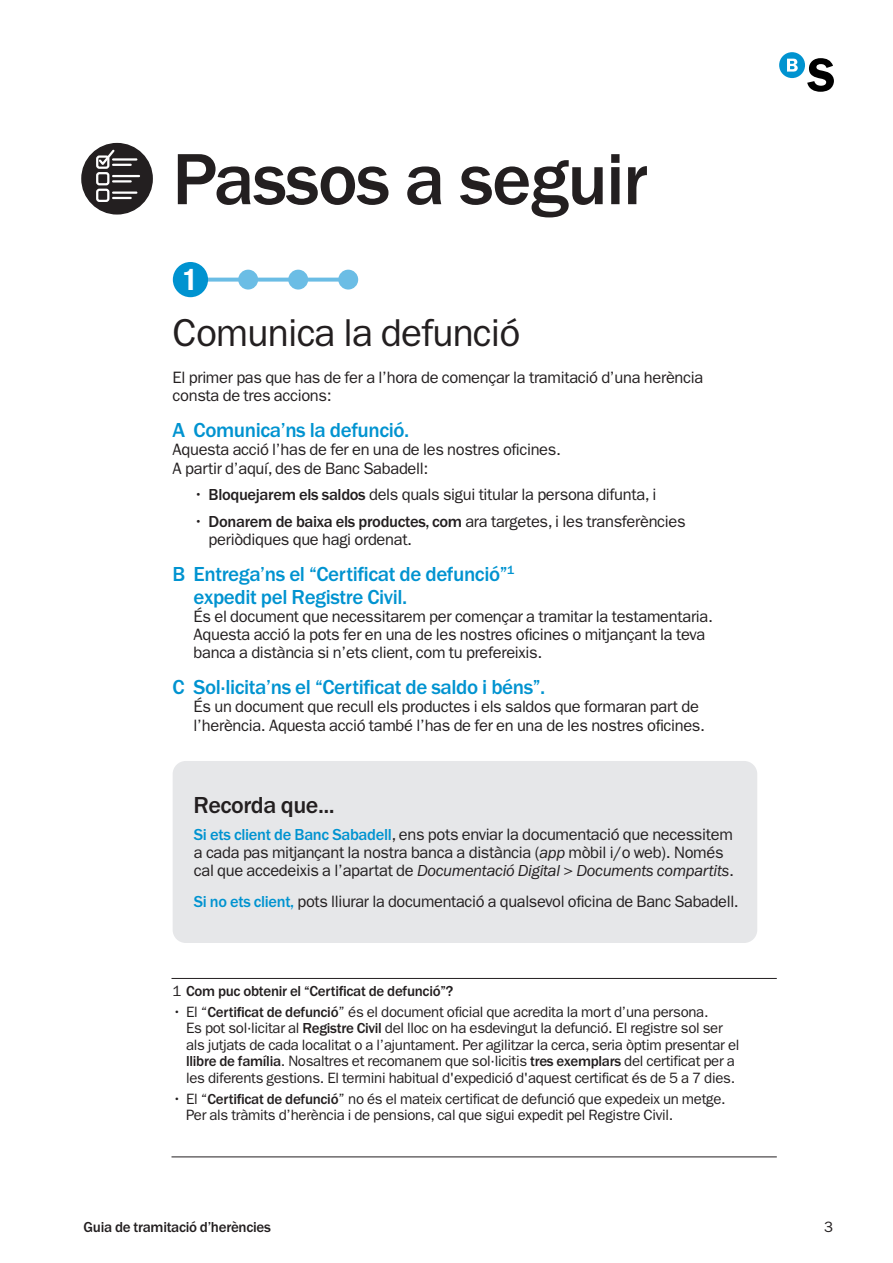
<style>
.page{position:relative;width:893px;height:1263px;background:#fff}
.page>*{position:absolute;margin:0;border:0;box-sizing:border-box;transform-origin:0 0}
.t1{font:500 75px "ITC Franklin Gothic Std";letter-spacing:-.02em;color:#231f20}
.t2{font:39px "ITC Franklin Gothic Std";letter-spacing:-.02em;color:#231f20}
.t3{font:700 condensed 30px "Helvetica Neue";color:#fff}
.t4{font:500 24px "ITC Franklin Gothic Std";letter-spacing:-.02em;color:#231f20}
.t5{font:500 21px/23.1px "ITC Franklin Gothic Std";letter-spacing:-.02em;color:#0093d0}
.t6{font:16.5px/18.1px "ITC Franklin Gothic Std";letter-spacing:-.02em;color:#231f20}
.t7{font:15px/16.5px "ITC Franklin Gothic Std";letter-spacing:-.02em;color:#231f20}
.t8{font:500 15px "ITC Franklin Gothic Std";letter-spacing:-.02em;color:#231f20}
.s1{font-weight:500}
.s2{font-weight:500;color:#0093d0}
.s3{font-style:italic}
.s4{font-weight:400}
</style>
<div class="page">
<svg style="left:779px;top:52px;width:55px;height:40px"></svg>
<div style="left:173px;top:761px;width:584px;height:182px;background:#e6e7e9;border-radius:13px"></div>
<hr style="left:171px;top:978px;width:606px;height:1px;background:#231f20">
<hr style="left:171px;top:1156px;width:606px;height:1px;background:#231f20">
<svg style="left:208px;top:278px;width:130px;height:4px"></svg>
<div style="left:173px;top:262px;width:35px;height:35px;background:#0093d0;border-radius:50%"></div>
<div style="left:238px;top:270px;width:20px;height:20px;background:#6bbde5;border-radius:50%"></div>
<div style="left:288px;top:270px;width:20px;height:20px;background:#6bbde5;border-radius:50%"></div>
<div style="left:338px;top:270px;width:20px;height:20px;background:#6bbde5;border-radius:50%"></div>
<div style="left:82px;top:144px;width:70px;height:70px;background:#231f20;border-radius:50%"></div>
<div style="left:81px;top:143px;width:72px;height:72px;border:2px solid #231f20;border-radius:50%"></div>
<div style="left:96px;top:155px;width:13px;height:14px;border:2px solid #fff;border-radius:2px"></div>
<hr style="left:113px;top:158px;width:23px;height:3px;background:#fff">
<div style="left:96px;top:172px;width:13px;height:13px;border:2px solid #fff;border-radius:2px"></div>
<hr style="left:113px;top:175px;width:26px;height:2px;background:#fff">
<svg style="left:113px;top:180px;width:18px;height:2px"></svg>
<div style="left:96px;top:189px;width:13px;height:13px;border:2px solid #fff;border-radius:2px"></div>
<hr style="left:113px;top:191px;width:23px;height:3px;background:#fff">
<svg style="left:113px;top:197px;width:18px;height:2px"></svg>
<svg style="left:97px;top:148px;width:34px;height:19px"></svg>
<h1 class="t1" style="left:172px;top:137px;width:477px">Passos a seguir</h1>
<h3 class="t3" style="left:183px;top:255px;width:16px">1</h3>
<h2 class="t2" style="left:173px;top:310px;width:349px">Comunica la defunció</h2>
<p class="t6" style="left:173px;top:369px;width:532px">El primer pas que has de fer a l’hora de començar la tramitació d’una herència consta de tres accions:</p>
<p class="t5" style="left:173px;top:419px;width:238px">A Comunica’ns la defunció.</p>
<p class="t6" style="left:173px;top:441px;width:390px">Aquesta acció l’has de fer en una de les nostres oficines.<br>A partir d’aquí, des de Banc Sabadell:</p>
<p class="t6" style="left:194px;top:486px;width:464px">• <span class="s1">Bloquejarem els saldos</span> dels quals sigui titular la persona difunta, i</p>
<p class="t6" style="left:209px;top:512px;width:478px;text-indent:-15px">• <span class="s1">Donarem de baixa els productes, com</span> ara targetes, i les transferències periòdiques que hagi ordenat.</p>
<p class="t5" style="left:194px;top:562px;width:322px;text-indent:-21px">B Entrega’ns el “Certificat de defunció”<sup>1 </sup>expedit pel Registre Civil.</p>
<p class="t6" style="left:194px;top:607px;width:521px">És el document que necessitarem per començar a tramitar la testamentaria.<br>Aquesta acció la pots fer en una de les nostres oficines o mitjançant la teva banca a distància si n’ets client, com tu prefereixis.</p>
<p class="t5" style="left:173px;top:676px;width:374px">C Sol·licita’ns el “Certificat de saldo i béns”.</p>
<p class="t6" style="left:194px;top:698px;width:513px">És un document que recull els productes i els saldos que formaran part de l’herència. Aquesta acció també l’has de fer en una de les nostres oficines.</p>
<h3 class="t4" style="left:193px;top:792px;width:143px">Recorda que...</h3>
<p class="t6" style="left:194px;top:825px;width:542px"><span class="s2">Si ets client de Banc Sabadell</span>, ens pots enviar la documentació que necessitem a cada pas mitjançant la nostra banca a distància (<span class="s3">app</span> mòbil i/o web). Només cal que accedeixis a l’apartat de <span class="s3">Documentació Digital</span> &gt; <span class="s3">Documents compartits</span>.</p>
<p class="t6" style="left:194px;top:893px;width:546px"><span class="s2">Si no ets client,</span> pots lliurar la documentació a qualsevol oficina de Banc Sabadell.</p>
<p class="t8" style="left:173px;top:983px;width:282px"><span class="s4">1</span> Com puc obtenir el “Certificat de defunció”?</p>
<p class="t7" style="left:186px;top:1004px;width:555px;text-indent:-13px">• El “<span class="s1">Certificat de defunció</span>” és el document oficial que acredita la mort d’una persona.<br>Es pot sol·licitar al <span class="s1">Registre Civil</span> del lloc on ha esdevingut la defunció. El registre sol ser als jutjats de cada localitat o a l’ajuntament. Per agilitzar la cerca, seria òptim presentar el <span class="s1">llibre de família</span>. Nosaltres et recomanem que sol·licitis <span class="s1">tres exemplars</span> del certificat per a les diferents gestions. El termini habitual d'expedició d'aquest certificat és de 5 a 7 dies.</p>
<p class="t7" style="left:186px;top:1090px;width:541px;text-indent:-14px">• El “<span class="s1">Certificat de defunció</span>” no és el mateix certificat de defunció que expedeix un metge.<br>Per als tràmits d’herència i de pensions, cal que sigui expedit pel Registre Civil.</p>
<p class="t8" style="left:84px;top:1219px;width:189px">Guia de tramitació d’herències</p>
<p class="t7" style="left:824px;top:1219px;width:10px">3</p>
</div>
